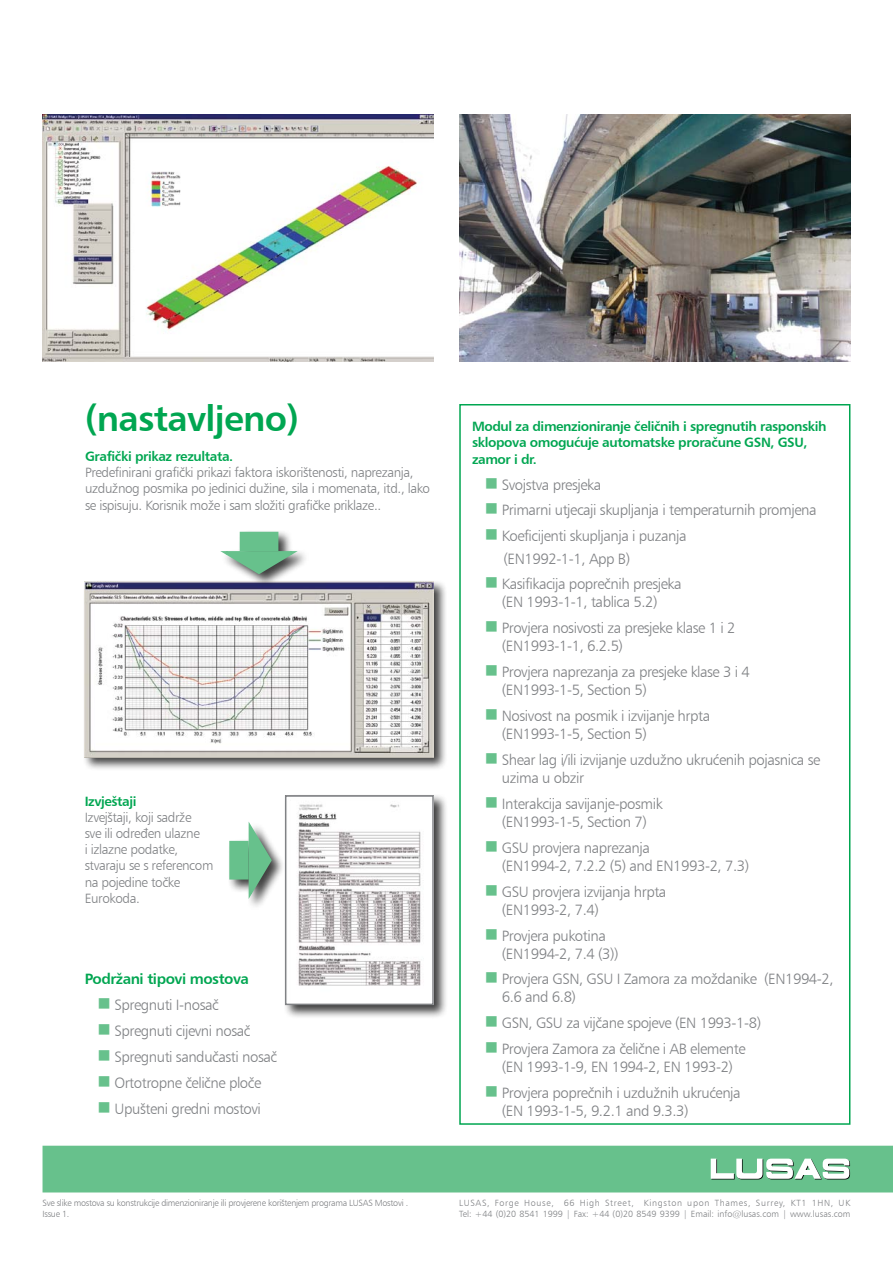
<style>
.page{position:relative;width:893px;height:1263px;background:#fff}
.page>*{position:absolute;margin:0;border:0;box-sizing:border-box;transform-origin:0 0}
.t1{font:36px "Humanist 777 BT Bold B";letter-spacing:-.02em;color:#00a651}
.t2{font:15px/18px "Humanist 777 BT Light B";letter-spacing:-.03em;color:#808285}
.t3{font:15px "Humanist 777 BT Bold B";letter-spacing:-.03em;color:#00a651}
.t4{font:13.5px/16.2px "Humanist 777 BT Light B";letter-spacing:-.03em;color:#808285}
.t5{font:13.5px/16.2px "Humanist 777 BT Bold B";letter-spacing:-.03em;color:#00a651}
.t6{font:9px/10.8px "Humanist 777 BT Light B";letter-spacing:.075em;color:#808285}
.t7{font:9px/10.8px "Humanist 777 BT Light B";letter-spacing:-.03em;color:#808285}
.s1{color:#67c18c}
</style>
<div class="page">
<div style="left:43px;top:1146px;width:849px;height:46px;background:#67c18c"></div>
<svg style="left:711px;top:1158px;width:139px;height:21px"></svg>
<hr style="left:803px;top:1170px;width:11px;height:4px;background:#fff">
<div style="left:82px;top:580px;width:365px;height:191px;background:#000;opacity:.75"></div>
<img style="left:85px;top:582px;width:348px;height:175px">
<div style="left:459px;top:404px;width:391px;height:721px;border:2px solid #00a651"></div>
<div style="left:227px;top:821px;width:58px;height:90px;background:#000;opacity:.75"></div>
<svg style="left:247px;top:821px;width:27px;height:83px"></svg>
<div style="left:229px;top:841px;width:20px;height:38px;background:#67c18c;border:3px solid #67c18c"></div>
<img style="left:459px;top:115px;width:391px;height:246px">
<img style="left:43px;top:115px;width:391px;height:246px">
<div style="left:220px;top:529px;width:90px;height:59px;background:#000;opacity:.75"></div>
<svg style="left:220px;top:550px;width:83px;height:27px"></svg>
<div style="left:240px;top:532px;width:38px;height:19px;background:#67c18c"></div>
<div style="left:283px;top:793px;width:165px;height:226px;background:#000;opacity:.75"></div>
<img style="left:288px;top:798px;width:143px;height:204px">
<div style="left:285px;top:795px;width:149px;height:210px;border:2px solid #808285"></div>
<h1 class="t1" style="left:85px;top:396px;width:216px">(nastavljeno)</h1>
<p class="t5" style="left:85px;top:448px;width:150px">Grafički prikaz rezultata.</p>
<p class="t4" style="left:85px;top:464px;width:347px">Predefinirani grafički prikazi faktora iskorištenosti, naprezanja, uzdužnog posmika po jedinici dužine, sila i momenata, itd., lako se ispisuju. Korisnik može i sam složiti grafičke priklaze..</p>
<p class="t5" style="left:85px;top:792px;width:53px">Izvještaji</p>
<p class="t4" style="left:85px;top:809px;width:130px">Izvejštaji, koji sadrže<br>sve ili određen ulazne<br>i izlazne podatke, stvaraju se s referencom na pojedine točke<br>Eurokoda.</p>
<p class="t3" style="left:85px;top:969px;width:166px">Podržani tipovi mostova</p>
<p class="t2" style="left:97px;top:996px;width:123px"><span class="s1">■</span> Spregnuti I-nosač</p>
<p class="t2" style="left:97px;top:1021px;width:155px"><span class="s1">■</span> Spregnuti cijevni nosač</p>
<p class="t2" style="left:97px;top:1047px;width:181px"><span class="s1">■</span> Spregnuti sandučasti nosač</p>
<p class="t2" style="left:97px;top:1073px;width:165px"><span class="s1">■</span> Ortotropne čelične ploče</p>
<p class="t2" style="left:97px;top:1099px;width:165px"><span class="s1">■</span> Upušteni gredni mostovi</p>
<p class="t5" style="left:472px;top:418px;width:356px">Modul za dimenzioniranje čeličnih i spregnutih rasponskih sklopova omogućuje automatske proračune GSN, GSU, zamor i dr.</p>
<p class="t2" style="left:485px;top:475px;width:118px"><span class="s1">■</span> Svojstva presjeka</p>
<p class="t2" style="left:485px;top:501px;width:333px"><span class="s1">■</span> Primarni utjecaji skupljanja i temperaturnih promjena</p>
<p class="t2" style="left:504px;top:525px;width:185px;line-height:22.4px;text-indent:-19px"><span class="s1">■</span> Koeficijenti skupljanja i puzanja (EN1992-1-1, App B)</p>
<p class="t2" style="left:485px;top:575px;width:198px;text-align:center"><span class="s1">■</span> Kasifikacija poprečnih presjeka (EN 1993-1-1, tablica 5.2)</p>
<p class="t2" style="left:502px;top:619px;width:235px;text-indent:-17px"><span class="s1">■</span> Provjera nosivosti za presjeke klase 1 i 2 (EN1993-1-1, 6.2.5)</p>
<p class="t2" style="left:502px;top:663px;width:250px;text-indent:-17px"><span class="s1">■</span> Provjera naprezanja za presjeke klase 3 i 4 (EN1993-1-5, Section 5)</p>
<p class="t2" style="left:502px;top:707px;width:210px;text-indent:-17px"><span class="s1">■</span> Nosivost na posmik i izvijanje hrpta (EN1993-1-5, Section 5)</p>
<p class="t2" style="left:502px;top:750px;width:320px;text-indent:-17px"><span class="s1">■</span> Shear lag i/ili izvijanje uzdužno ukrućenih pojasnica se uzima u obzir</p>
<p class="t2" style="left:485px;top:794px;width:179px;text-align:center"><span class="s1">■</span> Interakcija savijanje-posmik (EN1993-1-5, Section 7)</p>
<p class="t2" style="left:502px;top:838px;width:249px;text-indent:-17px"><span class="s1">■</span> GSU provjera naprezanja<br>(EN1994-2, 7.2.2 (5) and EN1993-2, 7.3)</p>
<p class="t2" style="left:502px;top:882px;width:166px;text-indent:-17px"><span class="s1">■</span> GSU provjera izvijanja hrpta (EN1993-2, 7.4)</p>
<p class="t2" style="left:502px;top:926px;width:118px;text-indent:-17px"><span class="s1">■</span> Provjera pukotina (EN1994-2, 7.4 (3))</p>
<p class="t2" style="left:502px;top:970px;width:333px;text-indent:-17px"><span class="s1">■</span> Provjera GSN, GSU I Zamora za moždanike (EN1994-2,<br>6.6 and 6.8)</p>
<p class="t2" style="left:485px;top:1014px;width:278px"><span class="s1">■</span> GSN, GSU za vijčane spojeve (EN 1993-1-8)</p>
<p class="t2" style="left:485px;top:1040px;width:262px;text-align:center"><span class="s1">■</span> Provjera Zamora za čelične i AB elemente (EN 1993-1-9, EN 1994-2, EN 1993-2)</p>
<p class="t2" style="left:502px;top:1083px;width:240px;text-indent:-17px"><span class="s1">■</span> Provjera poprečnih i uzdužnih ukrućenja (EN 1993-1-5, 9.2.1 and 9.3.3)</p>
<p class="t7" style="left:43px;top:1197px;width:367px">Sve slike mostova su konstrukcije dimenzioniranje ili provjerene korištenjem programa LUSAS Mostovi .<br>Issue 1.</p>
<p class="t6" style="left:459px;top:1197px;width:393px">LUSAS, Forge House, 66 High Street, Kingston upon Thames, Surrey, KT1 1HN, UK<br>Tel: +44 (0)20 8541 1999 | Fax: +44 (0)20 8549 9399 | Email: info@lusas.com | www.lusas.com</p>
</div>
